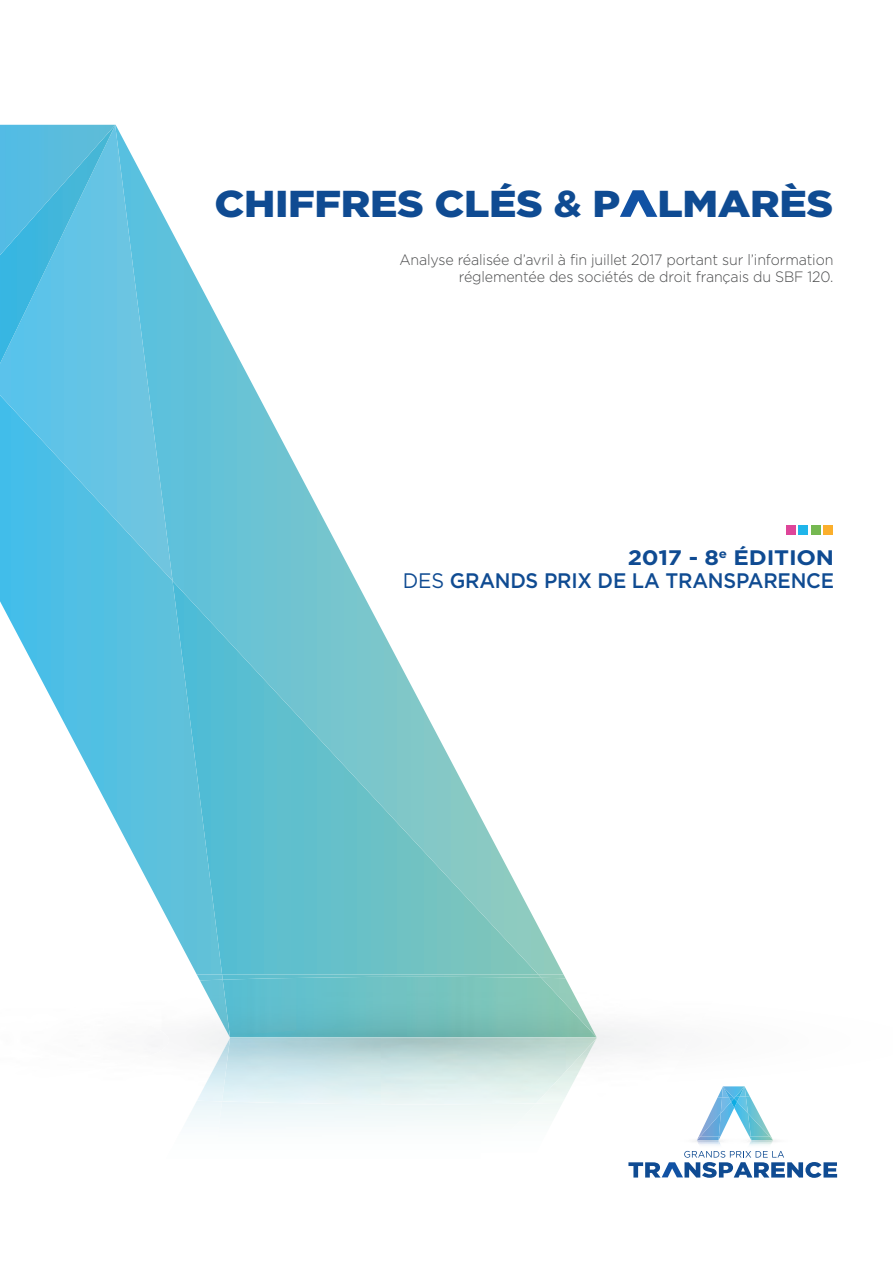
<style>
.page{position:relative;width:893px;height:1263px;background:#fff}
.page>*{position:absolute;margin:0;border:0;box-sizing:border-box;transform-origin:0 0}
.t1{font:900 37.5px "Gotham";letter-spacing:-.01em;color:#0f4b92;scale:1.1 1}
.t2{font:500 21px/23px "Gotham";letter-spacing:-.01em;color:#0f4b92;text-align:right;scale:.95 1}
.t3{font:300 15px/16.5px "Gotham";letter-spacing:-.01em;color:#4b4c4d;text-align:right;scale:.95 1}
.s1{font-weight:700}
.s2{font-weight:400}
</style>
<div class="page">
<img style="left:536px;top:1038px;width:61px;height:65px">
<img style="left:197px;top:1038px;width:33px;height:63px">
<img style="left:197px;top:974px;width:341px;height:6px">
<img style="left:223px;top:977px;width:343px;height:61px">
<svg style="left:173px;top:234px;width:390px;height:740px"></svg>
<img style="left:538px;top:974px;width:27px;height:4px">
<img style="left:541px;top:978px;width:56px;height:60px">
<svg style="left:0;top:384px;width:222px;height:590px"></svg>
<img style="left:200px;top:980px;width:30px;height:58px">
<svg style="left:0;top:125px;width:173px;height:456px;background:#65c5e4"></svg>
<img style="left:0;top:279px;width:115px;height:105px">
<img style="left:0;top:125px;width:115px;height:154px">
<img style="left:749px;top:1144px;width:21px;height:1px">
<img style="left:699px;top:1144px;width:21px;height:1px">
<svg style="left:657px;top:1014px;width:119px;height:130px"></svg>
<img style="left:723px;top:1086px;width:22px;height:11px">
<svg style="left:628px;top:1151px;width:209px;height:27px"></svg>
<svg style="left:620px;top:190px;width:37px;height:27px"></svg>
<div style="left:786px;top:525px;width:10px;height:10px;background:#de4599"></div>
<div style="left:798px;top:525px;width:10px;height:10px;background:#1fb5ea"></div>
<div style="left:811px;top:525px;width:10px;height:10px;background:#75b851"></div>
<div style="left:823px;top:525px;width:10px;height:10px;background:#fbaf2c"></div>
<h1 class="t1" style="left:215px;top:190px;width:564px">CHIFFRES CLÉS <span class="s1">&amp;</span> P LMARÈS</h1>
<p class="t3" style="left:399px;top:253px;width:458px">Analyse réalisée d’avril à fin juillet 2017 portant sur l’information réglementée des sociétés de droit français du SBF 120.</p>
<h2 class="t2" style="left:403px;top:547px;width:456px"><span class="s1">2017 - 8</span><sup>e</sup> <span class="s1">ÉDITION<br></span><span class="s2">DES</span> GRANDS PRIX DE LA TRANSPARENCE</h2>
</div>
